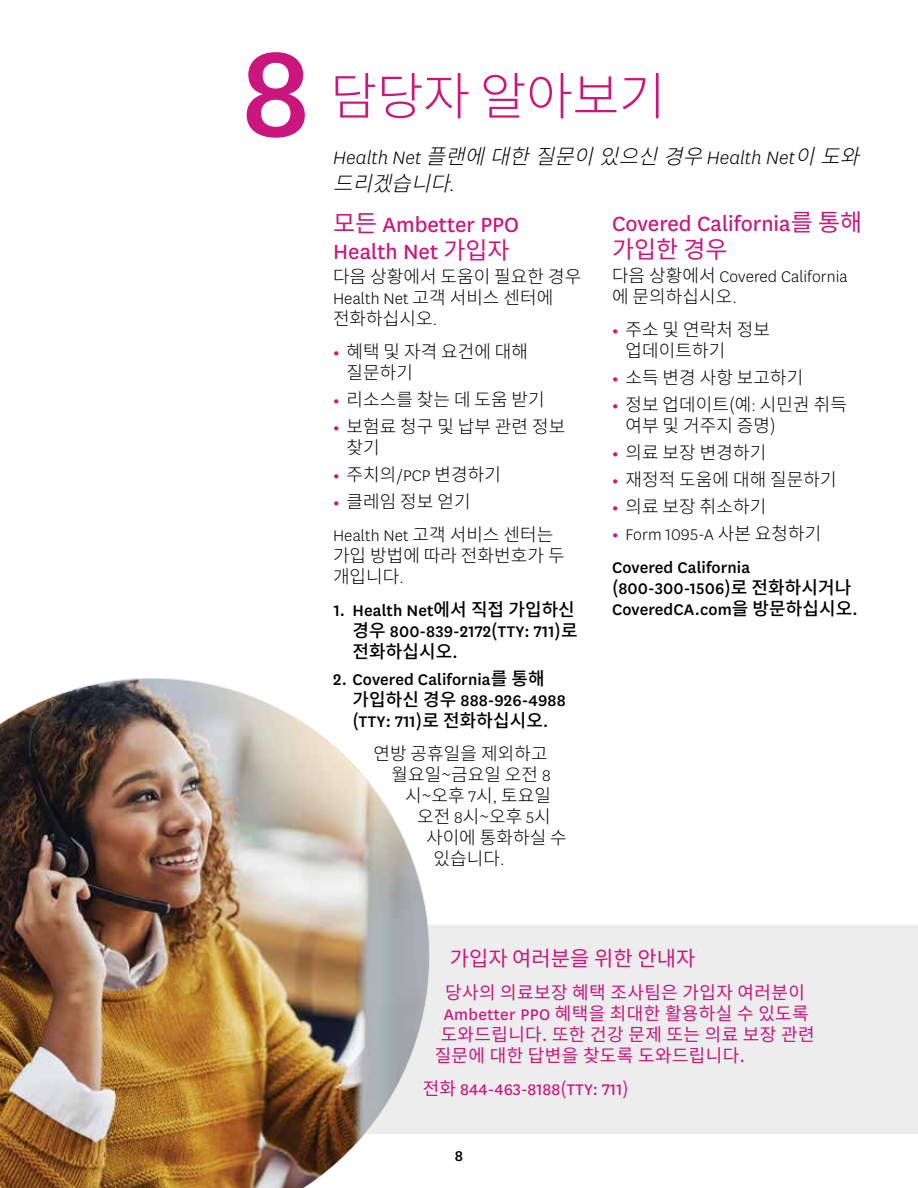
<style>
.page{position:relative;width:918px;height:1188px;background:#fff}
.page>*{position:absolute;margin:0;border:0;box-sizing:border-box;transform-origin:0 0}
.t1{font:500 139.5px "Centene Sans";color:#cb167d}
.t2{font:300 51px "Noto Sans CJ Kkr";letter-spacing:-.01em;color:#cb167d}
.t3{font:24px/27px "Centene Sans";color:#cb167d}
.t4{font:italic 300 21px/27px "Noto Sans CJ Kkr";color:#000}
.t5{font:21px "Noto Sans CJ Kkr";color:#cb167d}
.t6{font:300 18px/21px "Noto Sans CJ Kkr";letter-spacing:.005em;color:#000}
.t7{font:500 18px/21px "Centene Sans";letter-spacing:.005em;color:#000}
.t8{font:18px "Noto Sans CJ Kkr";letter-spacing:.02em;color:#cb167d}
.t9{font:300 18px/21px "Centene Sans";letter-spacing:.005em;color:#000}
.t10{font:18px "Centene Sans";letter-spacing:.005em;color:#cb167d}
.t11{font:500 16.5px "Centene Sans";color:#000}
.s1{font-family:"Centene Sans"}
.s2{font-family:"Noto Sans CJ Kkr"}
.s3{font-family:"Centene Sans";font-weight:700;color:#cb167d}
.s4{font-weight:700;color:#cb167d}
</style>
<div class="page">
<div style="left:333px;top:926px;width:585px;height:208px;background:#ededee"></div>
<img style="left:0;top:678px;width:430px;height:510px">
<h2 class="t1" style="left:241px;top:-2px;width:72px">8</h2>
<h2 class="t2" style="left:330px;top:67px;width:337px">담당자 알아보기</h2>
<p class="t4" style="left:333px;top:143px;width:540px"><span class="s1">Health Net</span> 플랜에대한질문이있으신경우<span class="s1">Health Net</span>이도와 드리겠습니다<span class="s1">.</span></p>
<h3 class="t3" style="left:333px;top:210px;width:188px"><span class="s2">모든</span> Ambetter PPO<br>Health Net <span class="s2">가입자</span></h3>
<p class="t6" style="left:333px;top:266px;width:250px">다음 상황에서 도움이 필요한 경우<br><span class="s1">Health Net</span> 고객 서비스 센터에 전화하십시오<span class="s1">.</span></p>
<p class="t6" style="left:346px;top:341px;width:183px;text-indent:-14px"><span class="s3">•</span> 혜택및자격요건에대해 질문하기</p>
<p class="t6" style="left:333px;top:389px;width:213px"><span class="s3">•</span> 리소스를 찾는 데 도움 받기</p>
<p class="t6" style="left:346px;top:416px;width:220px;text-indent:-14px"><span class="s3">•</span> 보험료청구및납부관련정보 찾기</p>
<p class="t6" style="left:333px;top:464px;width:169px"><span class="s3">•</span> 주치의<span class="s1">/PCP</span> 변경하기</p>
<p class="t6" style="left:333px;top:491px;width:139px"><span class="s3">•</span> 클레임 정보 얻기</p>
<p class="t6" style="left:333px;top:524px;width:233px"><span class="s1">Health Net</span> 고객 서비스 센터는 가입 방법에 따라 전화번호가 두 개입니다<span class="s1">.</span></p>
<p class="t7" style="left:353px;top:599px;width:227px;text-indent:-19px">1. Health Net<span class="s2">에서 직접 가입하신 경우</span> 800-839-2172<span class="s2">(</span>TTY: 711<span class="s2">)로 전화하십시오</span>.</p>
<p class="t7" style="left:353px;top:668px;width:215px;text-indent:-19px">2. Covered California<span class="s2">를 통해 가입하신 경우</span> 888-926-4988 <span class="s2">(</span>TTY: 711<span class="s2">)로 전화하십시오</span>.</p>
<p class="t6" style="left:374px;top:743px;width:176px">연방 공휴일을 제외하고</p>
<p class="t6" style="left:392px;top:764px;width:161px">월요일~금요일 오전 <span class="s1">8</span></p>
<p class="t6" style="left:405px;top:785px;width:147px">시~오후 <span class="s1">7</span>시<span class="s1">,</span> 토요일</p>
<p class="t6" style="left:417px;top:806px;width:135px">오전 <span class="s1">8</span>시~오후 <span class="s1">5</span>시</p>
<p class="t6" style="left:426px;top:827px;width:142px">사이에 통화하실 수</p>
<p class="t6" style="left:434px;top:848px;width:73px">있습니다<span class="s1">.</span></p>
<h3 class="t3" style="left:612px;top:209px;width:252px">Covered California<span class="s2">를 통해 가입한 경우</span></h3>
<p class="t9" style="left:612px;top:265px;width:237px"><span class="s2">다음 상황에서</span> Covered California <span class="s2">에 문의하십시오</span>.</p>
<p class="t6" style="left:626px;top:319px;width:146px;text-indent:-14px"><span class="s3">•</span> 주소및연락처정보 업데이트하기</p>
<p class="t6" style="left:612px;top:367px;width:193px"><span class="s3">•</span> 소득 변경 사항 보고하기</p>
<p class="t6" style="left:626px;top:394px;width:223px;text-indent:-14px"><span class="s3">•</span> 정보 업데이트(예<span class="s1">:</span> 시민권 취득 여부 및 거주지 증명)</p>
<p class="t6" style="left:612px;top:442px;width:156px"><span class="s3">•</span> 의료 보장 변경하기</p>
<p class="t6" style="left:612px;top:469px;width:226px"><span class="s3">•</span> 재정적 도움에 대해 질문하기</p>
<p class="t6" style="left:612px;top:496px;width:156px"><span class="s3">•</span> 의료 보장 취소하기</p>
<p class="t9" style="left:612px;top:523px;width:211px"><span class="s4">•</span> Form 1095-A <span class="s2">사본 요청하기</span></p>
<p class="t7" style="left:612px;top:556px;width:247px">Covered California <span class="s2">(</span>800-300-1506<span class="s2">)로 전화하시거나<br></span>CoveredCA.com<span class="s2">을 방문하십시오</span>.</p>
<h3 class="t5" style="left:450px;top:947px;width:247px">가입자 여러분을 위한 안내자</h3>
<p class="t8" style="left:445px;top:982px;width:361px">당사의 의료보장 혜택 조사팀은 가입자 여러분이</p>
<p class="t8" style="left:444px;top:1003px;width:367px"><span class="s1">Ambetter PPO</span> 혜택을 최대한 활용하실 수 있도록</p>
<p class="t8" style="left:441px;top:1024px;width:375px">도와드립니다<span class="s1">.</span> 또한 건강 문제 또는 의료 보장 관련</p>
<p class="t8" style="left:435px;top:1045px;width:312px">질문에 대한 답변을 찾도록 도와드립니다<span class="s1">.</span></p>
<p class="t10" style="left:423px;top:1078px;width:207px"><span class="s2">전화</span> 844-463-8188<span class="s2">(</span>TTY: 711<span class="s2">)</span></p>
<p class="t11" style="left:455px;top:1145px;width:10px">8</p>
</div>
